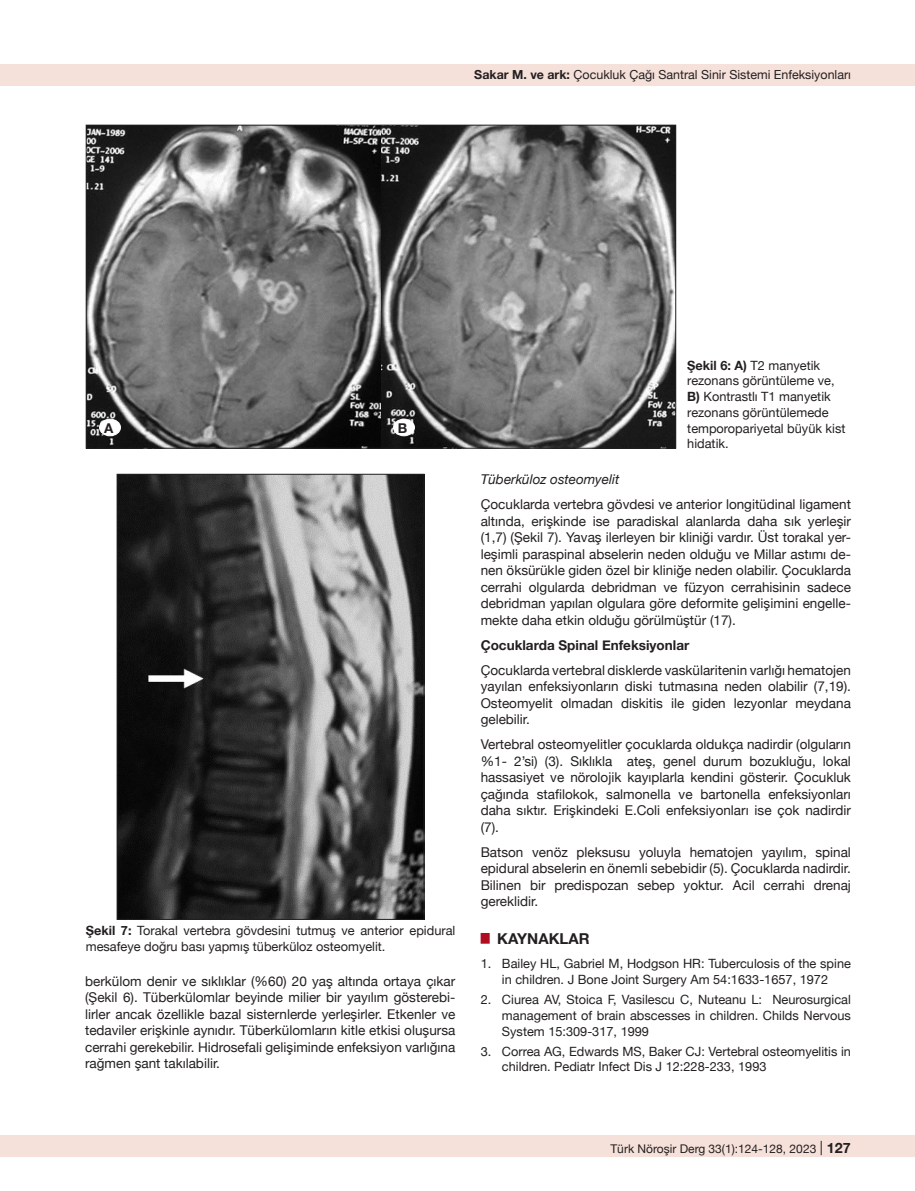
<style>
.page{position:relative;width:915px;height:1191px;background:#fff}
.page>*{position:absolute;margin:0;border:0;box-sizing:border-box;transform-origin:0 0}
.t1{font:700 15px "Helvetica Neue";color:#231f20}
.t2{font:13.5px/16.5px "Helvetica Neue";color:#231f20;text-align:justify}
.t3{font:700 13.5px "Helvetica Neue";color:#231f20}
.t4{font:italic 13.5px "Helvetica Neue";color:#231f20}
.t5{font:12.75px/15.8px "Helvetica Neue";color:#231f20}
.t6{font:12.45px "Helvetica Neue";color:#231f20}
.t7{font:12px "Helvetica Neue";color:#231f20}
.s1{font-weight:700}
.s2{font-size:14.25px}
.s3{font-weight:700;font-size:14.25px}
</style>
<div class="page">
<div style="left:0;top:1135px;width:914px;height:22px;background:#f6e1da"></div>
<div style="left:0;top:64px;width:914px;height:21px;background:#f6e1da"></div>
<img style="left:88px;top:127px;width:586px;height:319px">
<img style="left:119px;top:476px;width:303px;height:441px">
<div style="left:117px;top:474px;width:307px;height:445px;border:1px solid #231f20"></div>
<div style="left:99px;top:419px;width:21px;height:17px;background:#fff;border-radius:50%"></div>
<div style="left:99px;top:419px;width:22px;height:17px;border:1px solid #fff;border-radius:50%"></div>
<div style="left:393px;top:419px;width:21px;height:17px;background:#fff;border-radius:50%"></div>
<div style="left:393px;top:419px;width:21px;height:17px;border:1px solid #fff;border-radius:50%"></div>
<p class="t6" style="left:474px;top:66px;width:378px"><span class="s1">Sakar M. ve ark:</span> Çocukluk Çağı Santral Sinir Sistemi Enfeksiyonları</p>
<p class="t3" style="left:104px;top:417px;width:11px">A</p>
<p class="t3" style="left:398px;top:417px;width:11px">B</p>
<p class="t5" style="left:86px;top:923px;width:371px"><span class="s1">Şekil 7:</span> Torakal vertebra gövdesini tutmuş ve anterior epidural mesafeye doğru bası yapmış tüberküloz osteomyelit.</p>
<p class="t2" style="left:85px;top:973px;width:371px">berkülom denir ve sıklıklar (%60) 20 yaş altında ortaya çıkar (Şekil 6). Tüberkülomlar beyinde milier bir yayılım gösterebi&shy;lirler ancak özellikle bazal sisternlerde yerleşirler. Etkenler ve tedaviler erişkinle aynıdır. Tüberkülomların kitle etkisi oluşursa cerrahi gerekebilir. Hidrosefali gelişiminde enfeksiyon varlığına rağmen şant takılabilir.</p>
<p class="t5" style="left:687px;top:358px;width:160px"><span class="s1">Şekil 6: A)</span> T2 manyetik rezonans görüntüleme ve,<br><span class="s1">B)</span> Kontrastlı T1 manyetik rezonans görüntülemede temporopariyetal büyük kist hidatik.</p>
<p class="t4" style="left:480px;top:469px;width:140px">Tüberküloz osteomyelit</p>
<p class="t2" style="left:480px;top:497px;width:371px">Çocuklarda vertebra gövdesi ve anterior longitüdinal ligament altında, erişkinde ise paradiskal alanlarda daha sık yerleşir (1,7) (Şekil 7). Yavaş ilerleyen bir kliniği vardır. Üst torakal yer&shy;leşimli paraspinal abselerin neden olduğu ve Millar astımı de&shy;nen öksürükle giden özel bir kliniğe neden olabilir. Çocuklarda cerrahi olgularda debridman ve füzyon cerrahisinin sadece debridman yapılan olgulara göre deformite gelişimini engelle&shy;mekte daha etkin olduğu görülmüştür (17).</p>
<p class="t3" style="left:480px;top:634px;width:210px">Çocuklarda Spinal Enfeksiyonlar</p>
<p class="t2" style="left:480px;top:662px;width:371px">Çocuklarda vertebral disklerde vaskülaritenin varlığı hematojen yayılan enfeksiyonların diski tutmasına neden olabilir (7,19).<br>Osteomyelit olmadan diskitis ile giden lezyonlar meydana gelebilir.</p>
<p class="t2" style="left:480px;top:737px;width:371px">Vertebral osteomyelitler çocuklarda oldukça nadirdir (olguların %1- 2’si) (3). Sıklıkla ateş, genel durum bozukluğu, lokal hassasiyet ve nörolojik kayıplarla kendini gösterir. Çocukluk çağında stafilokok, salmonella ve bartonella enfeksiyonları daha sıktır. Erişkindeki E.Coli enfeksiyonları ise çok nadirdir (7).</p>
<p class="t2" style="left:480px;top:844px;width:371px">Batson venöz pleksusu yoluyla hematojen yayılım, spinal epidural abselerin en önemli sebebidir (5). Çocuklarda nadirdir.<br>Bilinen bir predispozan sebep yoktur. Acil cerrahi drenaj gereklidir.</p>
<p class="t1" style="left:480px;top:926px;width:110px"><sup>█</sup> KAYNAKLAR</p>
<p class="t5" style="left:480px;top:956px;width:371px;text-align:center">1. Bailey HL, Gabriel M, Hodgson HR: Tuberculosis of the spine in children. J Bone Joint Surgery Am 54:1633-1657, 1972</p>
<p class="t5" style="left:502px;top:992px;width:350px;text-align:justify;text-indent:-21px">2. Ciurea AV, Stoica F, Vasilescu C, Nuteanu L: Neurosurgical management of brain abscesses in children. Childs Nervous System 15:309-317, 1999</p>
<p class="t5" style="left:502px;top:1043px;width:350px;text-indent:-21px">3. Correa AG, Edwards MS, Baker CJ: Vertebral osteomyelitis in children. Pediatr Infect Dis J 12:228-233, 1993</p>
<p class="t7" style="left:610px;top:1140px;width:263px">Türk Nöroşir Derg 33(1):124-128, 2023 <span class="s2">|</span> <span class="s3">127127</span></p>
</div>
